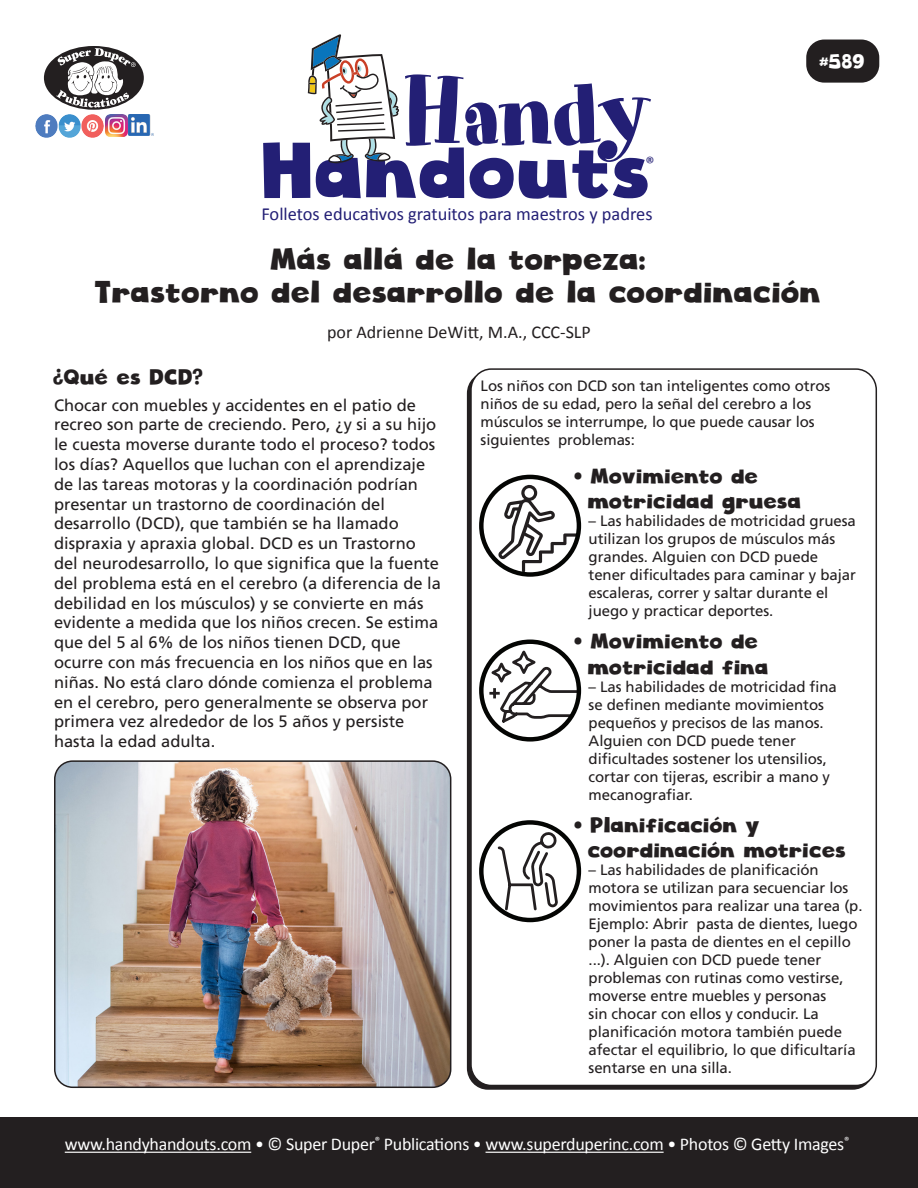
<style>
.page{position:relative;width:918px;height:1188px;background:#fff}
.page>*{position:absolute;margin:0;border:0;box-sizing:border-box;transform-origin:0 0}
.t1{font:93.75px "Art Department JNL";letter-spacing:-.03em;color:#231f75}
.t2{font:76.8px "Cloudy Witha Chanceof Love";color:#231f75}
.HH_Title{font:30px "Cloudy Witha Chanceof Love";color:#231f20}
.HH_TEXT{font:21px/25.2px "Cloudy Witha Chanceof Love";letter-spacing:-.005em;color:#231f20}
.t3{font:19.5px "Cloudy Witha Chanceof Love";color:#fff}
.t4{font:18.45px "Calibri";color:#231f75}
.t5{font:18px "Calibri";letter-spacing:-.015em;color:#fff}
.HH_Author{font:18px "Calibri";color:#231f20}
.t6{font:18px "Calibri";color:#231f75}
.HH_TEXT-2{font:16.5px/19.8px "Frutiger";color:#231f20}
.HH_TEXT-3{font:15px/18px "Frutiger";letter-spacing:-.005em;color:#231f20}
</style>
<div class="page">
<div style="left:470px;top:368px;width:407px;height:718px;border:2px solid #231f20;border-radius:21px"></div>
<div style="left:806px;top:40px;width:73px;height:43px;background:#231f20;border-radius:18px"></div>
<div style="left:0;top:1118px;width:918px;height:70px;background:#231f20"></div>
<div style="left:44px;top:46px;width:100px;height:64px;background:#231f20;border-radius:50%"></div>
<svg style="left:56px;top:48px;width:80px;height:60px"></svg>
<img style="left:36px;top:115px;width:68px;height:22px">
<img style="left:106px;top:115px;width:21px;height:21px">
<hr style="left:65px;top:1152px;width:186px;height:1px;background:#fff">
<hr style="left:486px;top:1152px;width:178px;height:1px;background:#fff">
<img style="left:129px;top:115px;width:24px;height:21px">
<svg style="left:308px;top:34px;width:91px;height:129px"></svg>
<img style="left:55px;top:763px;width:396px;height:324px">
<div style="left:54px;top:760px;width:397px;height:328px;border:2px solid #231f20;border-radius:18px"></div>
<svg style="left:498px;top:485px;width:80px;height:87px"></svg>
<div style="left:479px;top:475px;width:102px;height:102px;border:4px solid #040503;border-radius:50%"></div>
<svg style="left:496px;top:831px;width:62px;height:81px"></svg>
<div style="left:479px;top:820px;width:102px;height:102px;border:4px solid #040503;border-radius:50%"></div>
<svg style="left:487px;top:648px;width:94px;height:77px"></svg>
<div style="left:479px;top:640px;width:102px;height:102px;border:4px solid #040503;border-radius:50%"></div>
<p class="t1" style="left:402px;top:57px;width:252px">Handy</p>
<p class="t2" style="left:264px;top:123px;width:391px">Handouts</p>
<p class="t6" style="left:646px;top:150px;width:11px">®</p>
<p class="t4" style="left:261px;top:201px;width:393px">Folletos educativos gratuitos para maestros y padres</p>
<p class="t3" style="left:820px;top:49px;width:47px">#589</p>
<p class="HH_Title" style="left:271px;top:240px;width:377px">Más allá de la torpeza:</p>
<p class="HH_Title" style="left:96px;top:273px;width:728px">Trastorno del desarrollo de la coordinación</p>
<p class="HH_Author" style="left:327px;top:320px;width:265px">por Adrienne DeWitt, M.A., CCC-SLP</p>
<p class="HH_TEXT" style="left:54px;top:365px;width:152px">¿Qué es DCD?</p>
<p class="HH_TEXT-2" style="left:54px;top:395px;width:388px">Chocar con muebles y accidentes en el patio de recreo son parte de creciendo. Pero, ¿y si a su hijo le cuesta moverse durante todo el proceso? todos los días? Aquellos que luchan con el aprendizaje de las tareas motoras y la coordinación podrían presentar un trastorno de coordinación del desarrollo (DCD), que también se ha llamado dispraxia y apraxia global. DCD es un Trastorno del neurodesarrollo, lo que significa que la fuente del problema está en el cerebro (a diferencia de la debilidad en los músculos) y se convierte en más evidente a medida que los niños crecen. Se estima que del 5 al 6% de los niños tienen DCD, que ocurre con más frecuencia en los niños que en las niñas. No está claro dónde comienza el problema en el cerebro, pero generalmente se observa por primera vez alrededor de los 5 años y persiste hasta la edad adulta.</p>
<p class="HH_TEXT-3" style="left:481px;top:376px;width:351px">Los niños con DCD son tan inteligentes como otros niños de su edad, pero la señal del cerebro a los músculos se interrumpe, lo que puede causar los siguientes problemas:</p>
<p class="HH_TEXT" style="left:589px;top:464px;width:215px;text-indent:-14px">• Movimiento de motricidad gruesa</p>
<p class="HH_TEXT-3" style="left:589px;top:512px;width:269px">– Las habilidades de motricidad gruesa utilizan los grupos de músculos más grandes. Alguien con DCD puede tener dificultades para caminar y bajar escaleras, correr y saltar durante el juego y practicar deportes.</p>
<p class="HH_TEXT" style="left:589px;top:629px;width:182px;text-indent:-14px">• Movimiento de motricidad fina</p>
<p class="HH_TEXT-3" style="left:589px;top:677px;width:250px">– Las habilidades de motricidad fina se definen mediante movimientos pequeños y precisos de las manos.<br>Alguien con DCD puede tener dificultades sostener los utensilios, cortar con tijeras, escribir a mano y mecanografiar.</p>
<p class="HH_TEXT" style="left:589px;top:812px;width:260px;text-indent:-14px">• Planificación y coordinación motrices</p>
<p class="HH_TEXT-3" style="left:589px;top:860px;width:275px">– Las habilidades de planificación motora se utilizan para secuenciar los movimientos para realizar una tarea (p.<br>Ejemplo: Abrir pasta de dientes, luego poner la pasta de dientes en el cepillo ...). Alguien con DCD puede tener problemas con rutinas como vestirse, moverse entre muebles y personas<br>sin chocar con ellos y conducir. La planificación motora también puede afectar el equilibrio, lo que dificultaría sentarse en una silla.</p>
<p class="t5" style="left:65px;top:1132px;width:786px">www.handyhandouts.com • © Super Duper<sup>®</sup> Publications • www.superduperinc.com • Photos © Getty Images<sup>®</sup></p>
</div>
